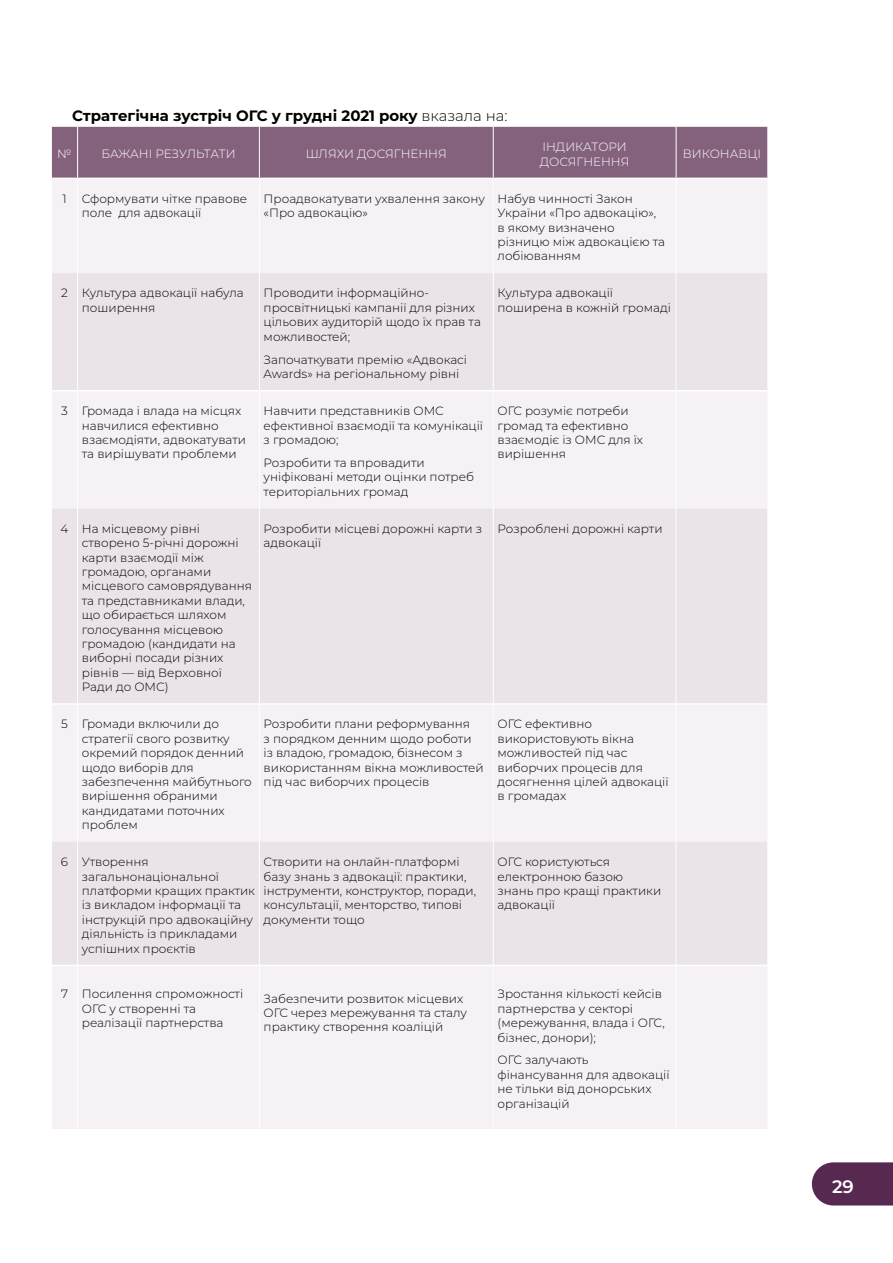
<style>
.page{position:relative;width:893px;height:1263px;background:#fff}
.page>*{position:absolute;margin:0;border:0;box-sizing:border-box;transform-origin:0 0}
.t1{font:600 18px "Montserrat";color:#fff}
.t2{font:700 15px "Montserrat";color:#000}
.t3{font:300 12px/14.4px "Montserrat";color:#000}
.t4{font:300 12px/14.4px "Montserrat";color:#fff}
.s1{font-weight:300}
</style>
<div class="page">
<svg style="left:812px;top:1162px;width:81px;height:43px;background:#61365a"></svg>
<div style="left:52px;top:179px;width:715px;height:950px;background:#f5f1f5"></div>
<svg style="left:52px;top:273px;width:715px;height:692px;fill:#eae4ea"></svg>
<hr style="left:77px;top:273px;width:1px;height:117px;background:#fff">
<hr style="left:259px;top:273px;width:1px;height:117px;background:#fff">
<hr style="left:493px;top:273px;width:1px;height:117px;background:#fff">
<hr style="left:676px;top:273px;width:1px;height:117px;background:#fff">
<hr style="left:77px;top:508px;width:1px;height:195px;background:#fff">
<hr style="left:259px;top:508px;width:1px;height:195px;background:#fff">
<hr style="left:493px;top:508px;width:1px;height:195px;background:#fff">
<hr style="left:676px;top:508px;width:1px;height:195px;background:#fff">
<hr style="left:77px;top:842px;width:1px;height:123px;background:#fff">
<hr style="left:259px;top:842px;width:1px;height:123px;background:#fff">
<hr style="left:493px;top:842px;width:1px;height:123px;background:#fff">
<hr style="left:676px;top:842px;width:1px;height:123px;background:#fff">
<svg style="left:52px;top:965px;width:26px;height:1px"></svg>
<hr style="left:78px;top:965px;width:181px;height:1px;background:#fff">
<hr style="left:259px;top:965px;width:234px;height:1px;background:#fff">
<hr style="left:493px;top:965px;width:183px;height:1px;background:#fff">
<hr style="left:676px;top:965px;width:91px;height:1px;background:#fff">
<hr style="left:77px;top:966px;width:1px;height:163px;background:#fff">
<hr style="left:259px;top:966px;width:1px;height:163px;background:#fff">
<hr style="left:493px;top:966px;width:1px;height:163px;background:#fff">
<hr style="left:676px;top:966px;width:1px;height:163px;background:#fff">
<div style="left:52px;top:127px;width:716px;height:51px;background:#84627e"></div>
<hr style="left:77px;top:179px;width:1px;height:94px;background:#fff">
<hr style="left:259px;top:179px;width:1px;height:94px;background:#fff">
<hr style="left:493px;top:179px;width:1px;height:94px;background:#fff">
<hr style="left:676px;top:179px;width:1px;height:94px;background:#fff">
<svg style="left:52px;top:390px;width:26px;height:1px"></svg>
<hr style="left:78px;top:390px;width:181px;height:1px;background:#fff">
<hr style="left:259px;top:390px;width:234px;height:1px;background:#fff">
<hr style="left:493px;top:390px;width:183px;height:1px;background:#fff">
<hr style="left:676px;top:390px;width:91px;height:1px;background:#fff">
<hr style="left:77px;top:391px;width:1px;height:117px;background:#fff">
<hr style="left:259px;top:391px;width:1px;height:117px;background:#fff">
<hr style="left:493px;top:391px;width:1px;height:117px;background:#fff">
<hr style="left:676px;top:391px;width:1px;height:117px;background:#fff">
<hr style="left:52px;top:703px;width:26px;height:2px;background:#fff">
<hr style="left:78px;top:703px;width:181px;height:2px;background:#fff">
<hr style="left:259px;top:703px;width:234px;height:2px;background:#fff">
<hr style="left:493px;top:703px;width:183px;height:2px;background:#fff">
<hr style="left:676px;top:703px;width:91px;height:2px;background:#fff">
<hr style="left:77px;top:705px;width:1px;height:137px;background:#fff">
<hr style="left:259px;top:705px;width:1px;height:137px;background:#fff">
<hr style="left:493px;top:705px;width:1px;height:137px;background:#fff">
<hr style="left:676px;top:705px;width:1px;height:137px;background:#fff">
<p class="t2" style="left:72px;top:105px;width:437px">Стратегічна зустріч ОГС у грудні 2021 року <span class="s1">вказала на:</span></p>
<p class="t4" style="left:57px;top:147px;width:16px">№</p>
<p class="t4" style="left:101px;top:147px;width:136px">БАЖАНІ РЕЗУЛЬТАТИ</p>
<p class="t4" style="left:306px;top:147px;width:143px">ШЛЯХИ ДОСЯГНЕННЯ</p>
<p class="t4" style="left:540px;top:139px;width:91px">ІНДИКАТОРИ<br>ДОСЯГНЕННЯ</p>
<p class="t4" style="left:683px;top:147px;width:80px">ВИКОНАВЦІ</p>
<p class="t3" style="left:62px;top:191px;width:6px">1</p>
<p class="t3" style="left:82px;top:191px;width:167px">Сформувати чітке правове поле для адвокації</p>
<p class="t3" style="left:264px;top:191px;width:223px">Проадвокатувати ухвалення закону «Про адвокацію»</p>
<p class="t3" style="left:497px;top:191px;width:169px">Набув чинності Закон<br>України «Про адвокацію», в якому визначено різницю між адвокацією та лобіюванням</p>
<p class="t3" style="left:82px;top:286px;width:164px;text-indent:-21px">2 Культура адвокації набула поширення</p>
<p class="t3" style="left:264px;top:286px;width:219px">Проводити інформаційно&shy;просвітницькі кампанії для різних цільових аудиторій щодо їх прав та можливостей;</p>
<p class="t3" style="left:264px;top:352px;width:205px">Започаткувати премію «Адвокасі<br>Awards» на регіональному рівні</p>
<p class="t3" style="left:497px;top:286px;width:175px">Культура адвокації поширена в кожній громаді</p>
<p class="t3" style="left:82px;top:403px;width:166px;text-indent:-21px">3 Громада і влада на місцях навчилися ефективно взаємодіяти, адвокатувати та вирішувати проблеми</p>
<p class="t3" style="left:264px;top:403px;width:221px">Навчити представників ОМС ефективної взаємодії та комунікації з громадою;</p>
<p class="t3" style="left:264px;top:455px;width:212px">Розробити та впровадити уніфіковані методи оцінки потреб територіальних громад</p>
<p class="t3" style="left:497px;top:403px;width:147px">ОГС розуміє потреби громад та ефективно взаємодіє із ОМС для їх вирішення</p>
<p class="t3" style="left:82px;top:521px;width:172px;text-indent:-21px">4 На місцевому рівні створено 5-річні дорожні карти взаємодії між громадою, органами місцевого самоврядування та представниками влади, що обирається шляхом голосування місцевою громадою (кандидати на виборні посади різних рівнів — від Верховної<br>Ради до ОМС)</p>
<p class="t3" style="left:264px;top:521px;width:220px">Розробити місцеві дорожні карти з адвокації</p>
<p class="t3" style="left:497px;top:521px;width:166px">Розроблені дорожні карти</p>
<p class="t3" style="left:82px;top:716px;width:172px;text-indent:-21px">5 Громади включили до стратегії свого розвитку окремий порядок денний щодо виборів для забезпечення майбутнього вирішення обраними кандидатами поточних проблем</p>
<p class="t3" style="left:264px;top:716px;width:222px">Розробити плани реформування<br>з порядком денним щодо роботи із владою, громадою, бізнесом з використанням вікна можливостей під час виборчих процесів</p>
<p class="t3" style="left:497px;top:716px;width:173px">ОГС ефективно використовують вікна можливостей під час виборчих процесів для досягнення цілей адвокації в громадах</p>
<p class="t3" style="left:82px;top:854px;width:175px;text-indent:-21px">6 Утворення загальнонаціональної платформи кращих практик із викладом інформації та інструкцій про адвокаційну діяльність із прикладами успішних проєктів</p>
<p class="t3" style="left:264px;top:854px;width:214px">Створити на онлайн-платформі базу знань з адвокації: практики, інструменти, конструктор, поради, консультації, менторство, типові документи тощо</p>
<p class="t3" style="left:497px;top:854px;width:165px">ОГС користуються електронною базою знань про кращі практики адвокації</p>
<p class="t3" style="left:82px;top:986px;width:163px;text-indent:-21px">7 Посилення спроможності<br>ОГС у створенні та реалізації партнерства</p>
<p class="t3" style="left:264px;top:991px;width:205px">Забезпечити розвиток місцевих<br>ОГС через мережування та сталу практику створення коаліцій</p>
<p class="t3" style="left:497px;top:986px;width:169px">Зростання кількості кейсів партнерства у секторі (мережування, влада і ОГС, бізнес, донори);</p>
<p class="t3" style="left:497px;top:1052px;width:173px">ОГС залучають фінансування для адвокації не тільки від донорських організацій</p>
<h1 class="t1" style="left:832px;top:1173px;width:23px">29</h1>
</div>
